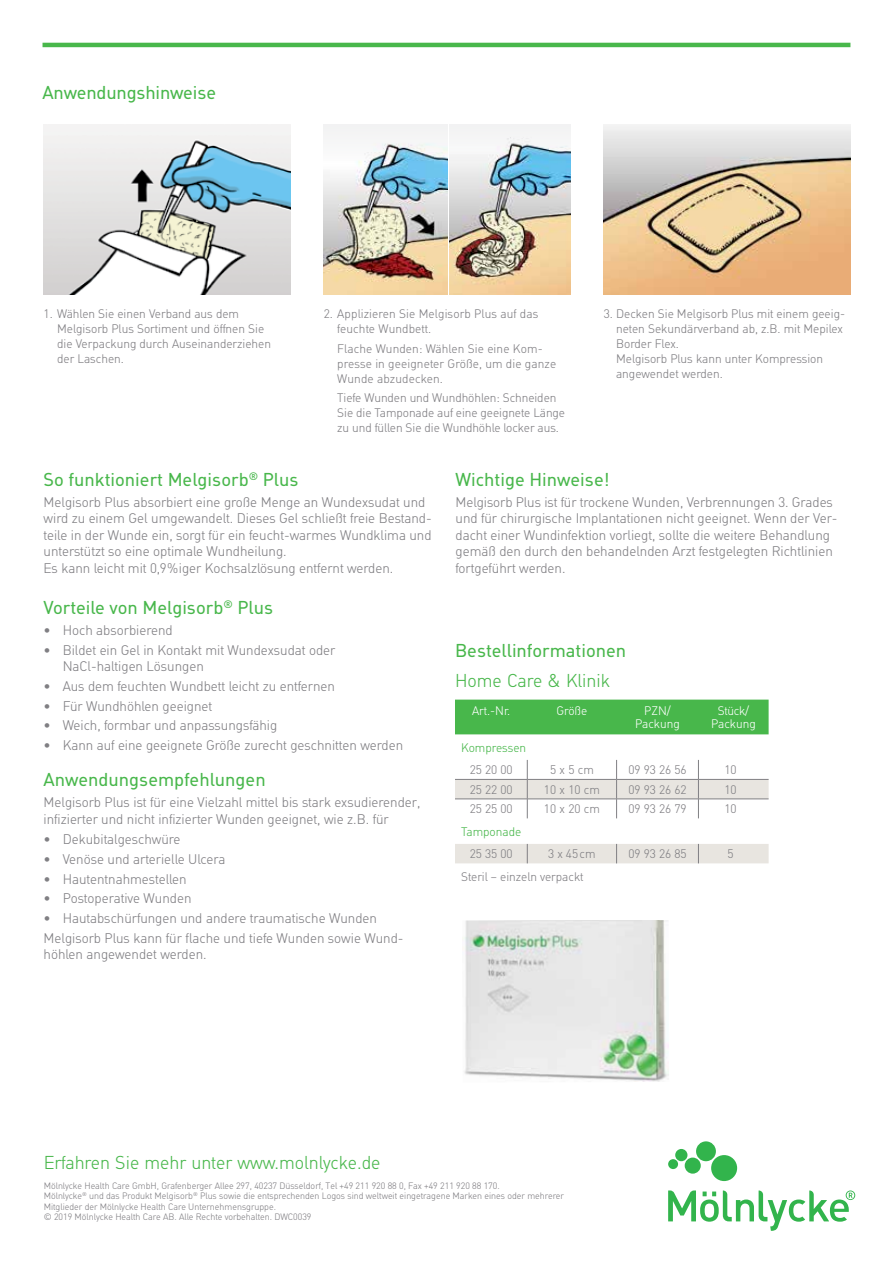
<style>
.page{position:relative;width:893px;height:1263px;background:#fff}
.page>*{position:absolute;margin:0;border:0;box-sizing:border-box;transform-origin:0 0}
.t1{font:18px "MHC Din";color:#48b74b}
.t2{font:300 18px "MHC Din";color:#48b74b}
.t3{font:300 13.5px/16.5px "MHC Din";color:#807f83}
.t4{font:300 12px/15px "MHC Din";color:#807f83}
.t5{font:300 12px/13.5px "MHC Din";color:#fff;text-align:center}
.t6{font:300 12px "MHC Din";color:#48b74b}
.t7{font:300 9px/10.5px "MHC Din";color:#807f83}
</style>
<div class="page">
<hr style="left:43px;top:43px;width:807px;height:4px;background:#48b74b">
<svg style="left:668px;top:1141px;width:187px;height:90px"></svg>
<img style="left:44px;top:124px;width:246px;height:171px">
<img style="left:449px;top:124px;width:121px;height:171px">
<img style="left:324px;top:124px;width:123px;height:171px">
<img style="left:604px;top:124px;width:246px;height:171px">
<img style="left:462px;top:920px;width:207px;height:162px">
<div style="left:455px;top:700px;width:314px;height:34px;background:#48b74b"></div>
<svg style="left:455px;top:760px;width:314px;height:103px"></svg>
<h1 class="t1" style="left:43px;top:82px;width:175px">Anwendungshinweise</h1>
<p class="t4" style="left:57px;top:307px;width:215px;text-indent:-14px">1. Wählen Sie einen Verband aus dem<br>Melgisorb Plus Sortiment und öffnen Sie die Verpackung durch Auseinanderziehen der Laschen.</p>
<p class="t4" style="left:337px;top:307px;width:203px;text-indent:-14px">2. Applizieren Sie Melgisorb Plus auf das feuchte Wundbett.</p>
<p class="t4" style="left:337px;top:341px;width:220px">Flache Wunden: Wählen Sie eine Kom&shy;presse in geeigneter Größe, um die ganze<br>Wunde abzudecken.</p>
<p class="t4" style="left:337px;top:390px;width:229px">Tiefe Wunden und Wundhöhlen: Schneiden<br>Sie die Tamponade auf eine geeignete Länge zu und füllen Sie die Wundhöhle locker aus.</p>
<p class="t4" style="left:616px;top:307px;width:231px;text-indent:-12px">3. Decken Sie Melgisorb Plus mit einem geeig&shy;neten Sekundärverband ab, z.B. mit Mepilex<br>Border Flex.<br>Melgisorb Plus kann unter Kompression angewendet werden.</p>
<h1 class="t1" style="left:44px;top:469px;width:256px">So funktioniert Melgisorb<sup>®</sup> Plus</h1>
<p class="t3" style="left:44px;top:494px;width:390px">Melgisorb Plus absorbiert eine große Menge an Wundexsudat und wird zu einem Gel umgewandelt. Dieses Gel schließt freie Bestand&shy;teile in der Wunde ein, sorgt für ein feucht-warmes Wundklima und unterstützt so eine optimale Wundheilung.<br>Es kann leicht mit 0,9%iger Kochsalzlösung entfernt werden.</p>
<h1 class="t1" style="left:44px;top:597px;width:231px">Vorteile von Melgisorb<sup>®</sup> Plus</h1>
<p class="t3" style="left:44px;top:622px;width:131px">• Hoch absorbierend</p>
<p class="t3" style="left:63px;top:642px;width:274px;text-indent:-19px">• Bildet ein Gel in Kontakt mit Wundexsudat oder<br>NaCl-haltigen Lösungen</p>
<p class="t3" style="left:44px;top:678px;width:293px">• Aus dem feuchten Wundbett leicht zu entfernen</p>
<p class="t3" style="left:44px;top:698px;width:170px">• Für Wundhöhlen geeignet</p>
<p class="t3" style="left:44px;top:717px;width:235px">• Weich, formbar und anpassungsfähig</p>
<p class="t3" style="left:44px;top:737px;width:361px">• Kann auf eine geeignete Größe zurecht geschnitten werden</p>
<h1 class="t1" style="left:44px;top:769px;width:224px">Anwendungsempfehlungen</h1>
<p class="t3" style="left:44px;top:794px;width:378px">Melgisorb Plus ist für eine Vielzahl mittel bis stark exsudierender, infizierter und nicht infizierter Wunden geeignet, wie z.B. für</p>
<p class="t3" style="left:44px;top:831px;width:139px">• Dekubitalgeschwüre</p>
<p class="t3" style="left:44px;top:851px;width:183px">• Venöse und arterielle Ulcera</p>
<p class="t3" style="left:44px;top:871px;width:145px">• Hautentnahmestellen</p>
<p class="t3" style="left:44px;top:890px;width:149px">• Postoperative Wunden</p>
<p class="t3" style="left:44px;top:908px;width:361px;line-height:19.6px">• Hautabschürfungen und andere traumatische Wunden<br>Melgisorb Plus kann für flache und tiefe Wunden sowie Wund-</p>
<p class="t3" style="left:44px;top:946px;width:165px">höhlen angewendet werden.</p>
<h1 class="t1" style="left:455px;top:469px;width:156px">Wichtige Hinweise!</h1>
<p class="t3" style="left:455px;top:494px;width:383px">Melgisorb Plus ist für trockene Wunden, Verbrennungen 3. Grades und für chirurgische Implantationen nicht geeignet. Wenn der Ver&shy;dacht einer Wundinfektion vorliegt, sollte die weitere Behandlung gemäß den durch den behandelnden Arzt festgelegten Richtlinien fortgeführt werden.</p>
<h1 class="t1" style="left:455px;top:640px;width:173px">Bestellinformationen</h1>
<h1 class="t2" style="left:455px;top:670px;width:157px">Home Care &amp; Klinik</h1>
<p class="t5" style="left:472px;top:704px;width:40px">Art.-Nr.</p>
<p class="t5" style="left:556px;top:704px;width:32px">Größe</p>
<p class="t5" style="left:635px;top:704px;width:46px">PZN/<br>Packung</p>
<p class="t5" style="left:711px;top:704px;width:46px">Stück/<br>Packung</p>
<p class="t6" style="left:461px;top:741px;width:67px">Kompressen</p>
<p class="t4" style="left:470px;top:763px;width:44px">25 20 00</p>
<p class="t4" style="left:550px;top:763px;width:45px">5 x 5 cm</p>
<p class="t4" style="left:628px;top:763px;width:60px">09 93 26 56</p>
<p class="t4" style="left:724px;top:763px;width:14px">10</p>
<p class="t4" style="left:470px;top:782px;width:44px">25 22 00</p>
<p class="t4" style="left:544px;top:782px;width:58px">10 x 10 cm</p>
<p class="t4" style="left:628px;top:782px;width:60px">09 93 26 62</p>
<p class="t4" style="left:724px;top:782px;width:14px">10</p>
<p class="t4" style="left:470px;top:802px;width:44px">25 25 00</p>
<p class="t4" style="left:544px;top:802px;width:58px">10 x 20 cm</p>
<p class="t4" style="left:628px;top:802px;width:60px">09 93 26 79</p>
<p class="t4" style="left:724px;top:802px;width:14px">10</p>
<p class="t6" style="left:461px;top:825px;width:62px">Tamponade</p>
<p class="t4" style="left:470px;top:847px;width:44px">25 35 00</p>
<p class="t4" style="left:548px;top:847px;width:49px">3 x 45cm</p>
<p class="t4" style="left:628px;top:847px;width:60px">09 93 26 85</p>
<p class="t4" style="left:728px;top:847px;width:8px">5</p>
<p class="t4" style="left:461px;top:869px;width:124px">Steril – einzeln verpackt</p>
<h1 class="t2" style="left:44px;top:1153px;width:338px">Erfahren Sie mehr unter www.molnlycke.de</h1>
<p class="t7" style="left:44px;top:1180px;width:522px">Mölnlycke Health Care GmbH, Grafenberger Allee 297, 40237 Düsseldorf, Tel +49 211 920 88 0, Fax +49 211 920 88 170.<br>Mölnlycke<sup>®</sup> und das Produkt Melgisorb<sup>®</sup> Plus sowie die entsprechenden Logos sind weltweit eingetragene Marken eines oder mehrerer Mitglieder der Mölnlycke Health Care Unternehmensgruppe.<br>© 2019 Mölnlycke Health Care AB. Alle Rechte vorbehalten. DWC0039</p>
</div>
